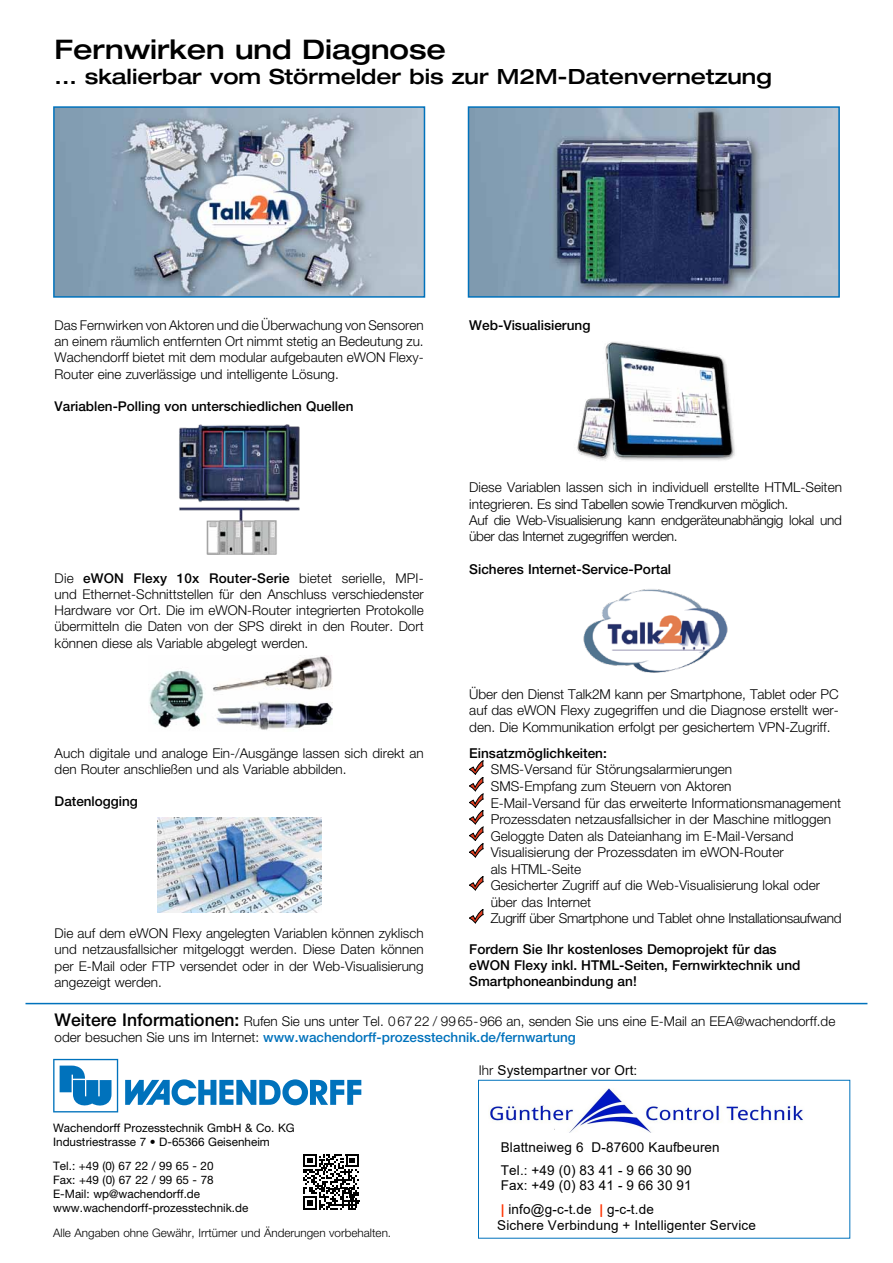
<style>
.page{position:relative;width:893px;height:1263px;background:#fff}
.page>*{position:absolute;margin:0;border:0;box-sizing:border-box;transform-origin:0 0}
.t1{font:500 expanded 27px "Helvetica Neue LT Pro";color:#000}
.t2{font:500 expanded 21px "Helvetica Neue LT Pro";color:#000}
.t3{font:300 13.65px/16.5px "Helvetica Neue LT Pro";color:#000;text-align:justify}
.t4{font:300 13.65px/16.4px "Helvetica Neue LT Pro";letter-spacing:-.025em;color:#000}
.t5{font:500 13.65px/16.4px "Helvetica Neue LT Pro";color:#000}
.t6{font:300 13.5px/16.2px "Helvetica Neue LT Pro";color:#000;text-align:justify}
.t7{font:13.5px/23.4px "Arial";color:#000}
.t8{font:500 13.5px "Helvetica Neue LT Pro";color:#000}
.t9{font:11.7px/14.1px "Helvetica Neue LT Pro";color:#000}
.t10{font:300 11.7px "Helvetica Neue LT Pro";color:#000}
.s1{font-weight:500}
.s2{font-weight:500;font-size:17.55px}
.s3{font-weight:500;color:#0072bc}
.s4{font-family:"Helvetica Neue LT Pro";font-weight:300}
.s5{font-weight:700;color:#f30}
</style>
<div class="page">
<img style="left:56px;top:109px;width:366px;height:186px">
<div style="left:53px;top:106px;width:372px;height:192px;border:2px solid #0072bc"></div>
<img style="left:471px;top:109px;width:366px;height:186px">
<div style="left:468px;top:106px;width:372px;height:192px;border:2px solid #0072bc"></div>
<img style="left:179px;top:424px;width:121px;height:131px">
<img style="left:149px;top:656px;width:183px;height:74px">
<img style="left:157px;top:818px;width:164px;height:95px">
<div style="left:478px;top:1080px;width:372px;height:158px;background:#fff;border:1px solid #0072bc"></div>
<img style="left:577px;top:342px;width:158px;height:119px">
<img style="left:583px;top:589px;width:145px;height:84px">
<svg style="left:469px;top:761px;width:14px;height:96px"></svg>
<svg style="left:469px;top:876px;width:14px;height:14px"></svg>
<svg style="left:469px;top:909px;width:14px;height:14px"></svg>
<hr style="left:26px;top:1003px;width:841px;height:1px;background:#0072bc">
<svg style="left:125px;top:1079px;width:236px;height:26px"></svg>
<svg style="left:53px;top:1059px;width:65px;height:53px"></svg>
<svg style="left:303px;top:1154px;width:56px;height:56px"></svg>
<img style="left:490px;top:1088px;width:313px;height:44px">
<h1 class="t1" style="left:55px;top:32px;width:393px">Fernwirken und Diagnose</h1>
<h2 class="t2" style="left:55px;top:63px;width:719px">... skalierbar vom Störmelder bis zur M2M-Datenvernetzung</h2>
<p class="t6" style="left:55px;top:317px;width:371px">Das Fernwirken von Aktoren und die Überwachung von Sensoren an einem räumlich entfernten Ort nimmt stetig an Bedeutung zu.<br>Wachendorff bietet mit dem modular aufgebauten eWON Flexy-Router eine zuverlässige und intelligente Lösung.</p>
<p class="t8" style="left:55px;top:398px;width:300px">Variablen-Polling von unterschiedlichen Quellen</p>
<p class="t6" style="left:55px;top:569px;width:371px">Die <span class="s1">eWON Flexy 10x Router-Serie</span> bietet serielle, MPI&shy;und Ethernet-Schnittstellen für den Anschluss verschiedenster Hardware vor Ort. Die im eWON-Router integrierten Protokolle übermitteln die Daten von der SPS direkt in den Router. Dort können diese als Variable abgelegt werden.</p>
<p class="t6" style="left:55px;top:744px;width:371px">Auch digitale und analoge Ein-/Ausgänge lassen sich direkt an den Router anschließen und als Variable abbilden.</p>
<p class="t8" style="left:55px;top:793px;width:85px">Datenlogging</p>
<p class="t6" style="left:55px;top:925px;width:371px">Die auf dem eWON Flexy angelegten Variablen können zyklisch und netzausfallsicher mitgeloggt werden. Diese Daten können per E-Mail oder FTP versendet oder in der Web-Visualisierung angezeigt werden.</p>
<p class="t5" style="left:469px;top:317px;width:123px">Web-Visualisierung</p>
<p class="t4" style="left:469px;top:479px;width:374px">Diese Variablen lassen sich in individuell erstellte HTML-Seiten integrieren. Es sind Tabellen sowie Trendkurven möglich.<br>Auf die Web-Visualisierung kann endgeräteunabhängig lokal und über das Internet zugegriffen werden.</p>
<p class="t5" style="left:469px;top:561px;width:203px">Sicheres Internet-Service-Portal</p>
<p class="t3" style="left:469px;top:686px;width:371px">Über den Dienst Talk2M kann per Smartphone, Tablet oder PC auf das eWON Flexy zugegriffen und die Diagnose erstellt wer&shy;den. Die Kommunikation erfolgt per gesichertem VPN-Zugriff.</p>
<p class="t5" style="left:469px;top:745px;width:139px">Einsatzmöglichkeiten:</p>
<p class="t3" style="left:491px;top:761px;width:352px;text-align:left">SMS-Versand für Störungsalarmierungen<br>SMS-Empfang zum Steuern von Aktoren<br>E-Mail-Versand für das erweiterte Informationsmanagement Prozessdaten netzausfallsicher in der Maschine mitloggen Geloggte Daten als Dateianhang im E-Mail-Versand Visualisierung der Prozessdaten im eWON-Router<br>als HTML-Seite<br>Gesicherter Zugriff auf die Web-Visualisierung lokal oder über das Internet<br>Zugriff über Smartphone und Tablet ohne Installationsaufwand</p>
<p class="t5" style="left:469px;top:940px;width:333px">Fordern Sie Ihr kostenloses Demoprojekt für das eWON Flexy inkl. HTML-Seiten, Fernwirktechnik und<br>Smartphoneanbindung an!</p>
<p class="t6" style="left:55px;top:1013px;width:782px"><span class="s2">Weitere Informationen:</span> Rufen Sie uns unter Tel. 0 67 22 / 99 65-966 an, senden Sie uns eine E-Mail an EEA@wachendorff.de oder besuchen Sie uns im Internet: <span class="s3">www.wachendorff-prozesstechnik.de/fernwartung</span></p>
<p class="t9" style="left:53px;top:1120px;width:243px">Wachendorff Prozesstechnik GmbH &amp; Co. KG<br>Industriestrasse 7 • D-65366 Geisenheim</p>
<p class="t9" style="left:53px;top:1158px;width:197px">Tel.: +49 (0) 67 22 / 99 65 - 20<br>Fax: +49 (0) 67 22 / 99 65 - 78<br>E-Mail: wp@wachendorff.de www.wachendorff-prozesstechnik.de</p>
<p class="t10" style="left:53px;top:1226px;width:340px">Alle Angaben ohne Gewähr, Irrtümer und Änderungen vorbehalten.</p>
<p class="t7" style="left:479px;top:1058px;width:160px"><span class="s4">Ihr</span> Systempartner vor Ort:</p>
<p class="t7" style="left:501px;top:1135px;width:221px">Blattneiweg 6 D-87600 Kaufbeuren<br>Tel.: +49 (0) 83 41 - 9 66 30 90</p>
<p class="t7" style="left:501px;top:1174px;width:193px">Fax: +49 0) 83 41 - 9 6 30 91 <span class="s5">|</span> info@g-c-t.de <span class="s5">|</span> g-c-t.de</p>
<p class="t7" style="left:559px;top:1174px;width:6px">(</p>
<p class="t7" style="left:638px;top:1174px;width:9px">6</p>
<p class="t7" style="left:497px;top:1214px;width:260px">Sichere Verbindung + Intelligenter Service</p>
</div>
